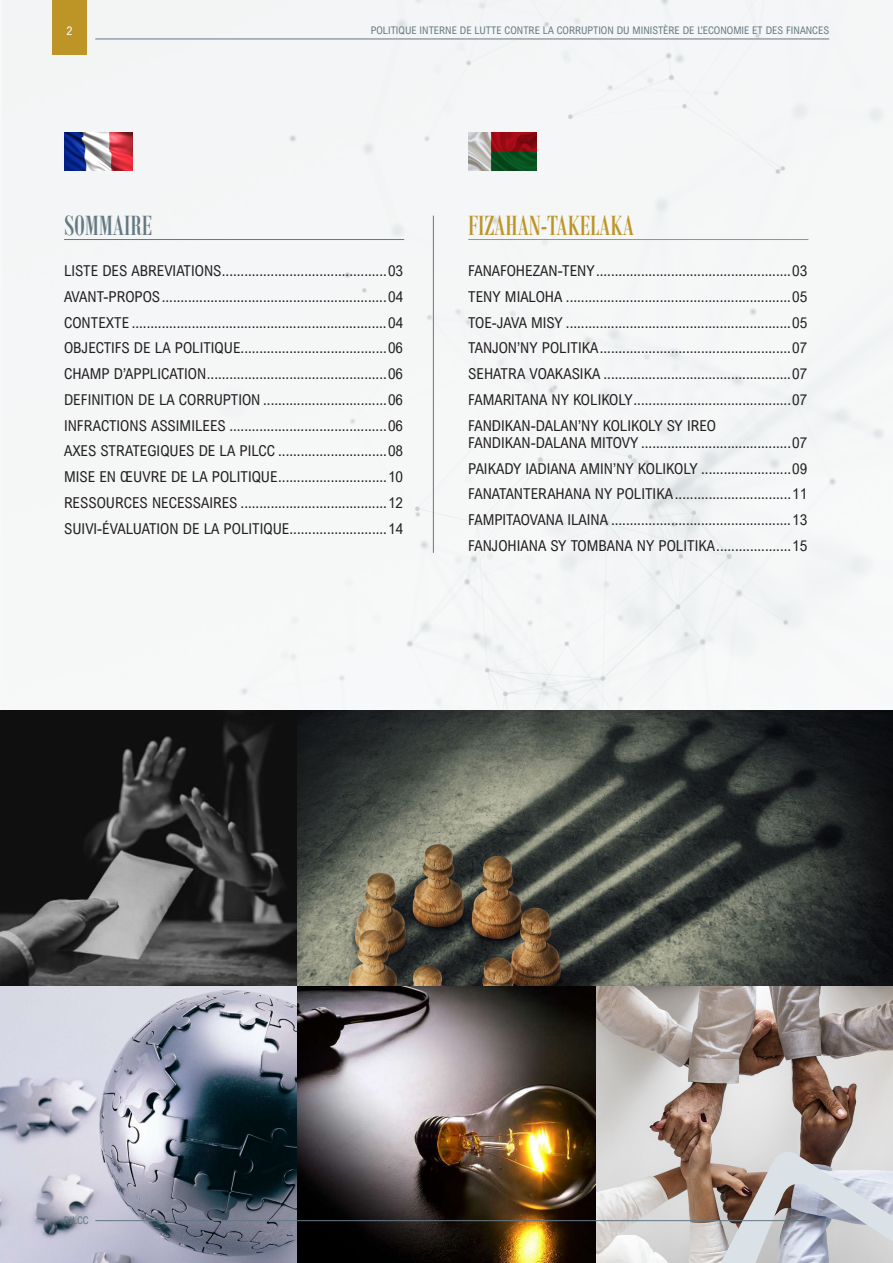
<style>
.page{position:relative;width:893px;height:1263px;background:#fff}
.page>*{position:absolute;margin:0;border:0;box-sizing:border-box;transform-origin:0 0}
.T1{font:30px "Bodoni MT Condensed";color:#bd9426}
.T1-2{font:30px "Bodoni MT Condensed";color:#647882}
.sommaire{font:15px/17.2px "Arial Nova Cond";color:#231f20}
.t1{font:12px "Arial Nova Cond";color:#fff}
.t2{font:10.5px "Arial Nova Cond";color:#647882}
</style>
<div class="page">
<div style="left:3px;top:0;width:890px;height:710px;background:#f4f6f7"></div>
<img style="left:0;top:710px;width:893px;height:553px">
<svg style="left:692px;top:1151px;width:201px;height:112px;background:#bdbabb"></svg>
<div style="left:52px;top:0;width:34px;height:54px;background:#bd9426"></div>
<hr style="left:95px;top:39px;width:734px;height:1px;background:#647882">
<hr style="left:95px;top:1220px;width:734px;height:1px;background:#647882">
<hr style="left:64px;top:239px;width:340px;height:1px;background:#647882">
<hr style="left:468px;top:239px;width:340px;height:1px;background:#bd9426">
<img style="left:468px;top:132px;width:68px;height:39px">
<img style="left:64px;top:132px;width:68px;height:39px">
<hr style="left:433px;top:216px;width:1px;height:337px;background:#647882">
<p class="t1" style="left:66px;top:23px;width:7px">2</p>
<p class="t2" style="left:371px;top:23px;width:460px">POLITIQUE INTERNE DE LUTTE CONTRE LA CORRUPTION DU MINISTÈRE DE L’ECONOMIE ET DES FINANCES</p>
<p class="T1-2" style="left:64px;top:207px;width:90px">SOMMAIRE</p>
<p class="sommaire" style="left:64px;top:262px;width:340px">LISTE DES ABREVIATIONS............................................03</p>
<p class="sommaire" style="left:64px;top:288px;width:340px">AVANT-PROPOS............................................................04</p>
<p class="sommaire" style="left:64px;top:313px;width:340px">CONTEXTE ....................................................................04</p>
<p class="sommaire" style="left:64px;top:339px;width:340px">OBJECTIFS DE LA POLITIQUE.......................................06</p>
<p class="sommaire" style="left:64px;top:365px;width:340px">CHAMP D’APPLICATION................................................06</p>
<p class="sommaire" style="left:64px;top:391px;width:340px">DEFINITION DE LA CORRUPTION .................................06</p>
<p class="sommaire" style="left:64px;top:416px;width:340px">INFRACTIONS ASSIMILEES ..........................................06</p>
<p class="sommaire" style="left:64px;top:442px;width:340px">AXES STRATEGIQUES DE LA PILCC .............................08</p>
<p class="sommaire" style="left:64px;top:468px;width:340px">MISE EN ŒUVRE DE LA POLITIQUE.............................10</p>
<p class="sommaire" style="left:64px;top:494px;width:340px">RESSOURCES NECESSAIRES .......................................12</p>
<p class="sommaire" style="left:64px;top:519px;width:340px">SUIVI-ÉVALUATION DE LA POLITIQUE..........................14</p>
<p class="T1" style="left:468px;top:207px;width:167px">FIZAHAN-TAKELAKA</p>
<p class="sommaire" style="left:468px;top:262px;width:340px">FANAFOHEZAN-TENY....................................................03</p>
<p class="sommaire" style="left:468px;top:288px;width:340px">TENY MIALOHA ............................................................05</p>
<p class="sommaire" style="left:468px;top:313px;width:340px">TOE-JAVA MISY ............................................................05</p>
<p class="sommaire" style="left:468px;top:339px;width:340px">TANJON’NY POLITIKA...................................................07</p>
<p class="sommaire" style="left:468px;top:365px;width:340px">SEHATRA VOAKASIKA ..................................................07</p>
<p class="sommaire" style="left:468px;top:391px;width:340px">FAMARITANA NY KOLIKOLY..........................................07</p>
<p class="sommaire" style="left:468px;top:416px;width:340px">FANDIKAN-DALAN’NY KOLIKOLY SY IREO<br>FANDIKAN-DALANA MITOVY ........................................07</p>
<p class="sommaire" style="left:468px;top:459px;width:340px">PAIKADY IADIANA AMIN’NY KOLIKOLY ........................09</p>
<p class="sommaire" style="left:468px;top:485px;width:340px">FANATANTERAHANA NY POLITIKA...............................11</p>
<p class="sommaire" style="left:468px;top:511px;width:340px">FAMPITAOVANA ILAINA ................................................13</p>
<p class="sommaire" style="left:468px;top:537px;width:340px">FANJOHIANA SY TOMBANA NY POLITIKA....................15</p>
<p class="t2" style="left:64px;top:1214px;width:26px">PILCC</p>
</div>
